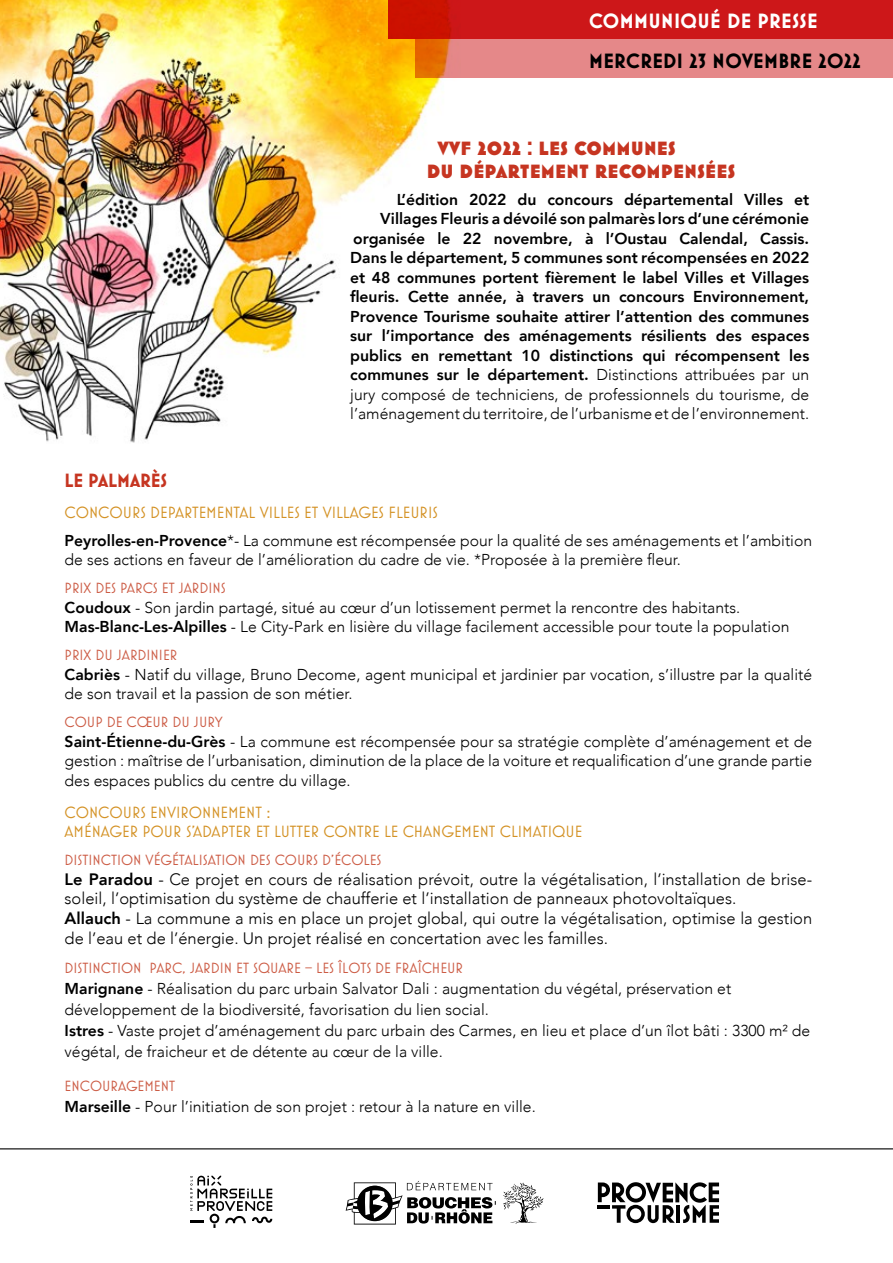
<style>
.page{position:relative;width:893px;height:1263px;background:#fff}
.page>*{position:absolute;margin:0;border:0;box-sizing:border-box;transform-origin:0 0}
.t1{font:700 21px "Mostra Nuova";letter-spacing:.02em;color:#000}
.t2{font:700 21px "Mostra Nuova";letter-spacing:.02em;color:#fff}
.t3{font:800 19.5px/23.4px "Mostra Nuova";letter-spacing:.04em;color:#c63521}
.t4{font:700 19.5px "Mostra Nuova";color:#c63521}
.t5{font:300 16.5px/19.5px "Avenir";color:#000}
.t6{font:16.5px/19.5px "Mostra Nuova";color:#d49225}
.t7{font:300 15.75px/19.5px "Avenir";color:#000}
.t8{font:800 15.75px/19.5px "Avenir";color:#000;text-align:right}
.t9{font:15px "Mostra Nuova";color:#cc5c45}
.s1{font-weight:300}
.s2{font-weight:800}
</style>
<div class="page">
<div style="left:388px;top:0;width:505px;height:39px;background:#cd1719"></div>
<div style="left:415px;top:39px;width:478px;height:39px;background:#e58889"></div>
<hr style="left:0;top:1148px;width:893px;height:1px;background:#000">
<svg style="left:598px;top:1182px;width:121px;height:41px"></svg>
<svg style="left:346px;top:1181px;width:150px;height:43px"></svg>
<svg style="left:503px;top:1182px;width:41px;height:41px"></svg>
<svg style="left:190px;top:1176px;width:82px;height:52px"></svg>
<img style="left:0;top:0;width:451px;height:443px">
<h1 class="t2" style="left:589px;top:9px;width:230px">COMMUNIQUÉ DE PRESSE</h1>
<h1 class="t1" style="left:589px;top:48px;width:273px">MERCREDI 23 NOVEMBRE 2022</h1>
<p class="t3" style="left:427px;top:136px;width:310px;text-indent:10px">VVF 2022 : LES COMMUNES<br>DU DÉPARTEMENT RECOMPENSÉES</p>
<p class="t8" style="left:350px;top:190px;width:461px">L’édition 2022 du concours départemental Villes et Villages Fleuris a dévoilé son palmarès lors d’une cérémonie organisée le 22 novembre, à l’Oustau Calendal, Cassis.<br>Dans le département, 5 communes sont récompensées en 2022 et 48 communes portent fièrement le label Villes et Villages fleuris. Cette année, à travers un concours Environnement, Provence Tourisme souhaite attirer l’attention des communes sur l’importance des aménagements résilients des espaces publics en remettant 10 distinctions qui récompensent les communes sur le département. <span class="s1">Distinctions attribuées par un jury composé de techniciens, de professionnels du tourisme, de l’aménagement du territoire, de l’urbanisme et de l’environnement.</span></p>
<p class="t4" style="left:65px;top:469px;width:104px">LE PALMARÈS</p>
<p class="t6" style="left:65px;top:502px;width:375px">CONCOURS DEPARTEMENTAL VILLES ET VILLAGES FLEURIS</p>
<p class="t7" style="left:65px;top:530px;width:749px"><span class="s2">Peyrolles-en-Provence</span>*- La commune est récompensée pour la qualité de ses aménagements et l’ambition de ses actions en faveur de l’amélioration du cadre de vie. *Proposée à la première fleur.</p>
<p class="t9" style="left:65px;top:579px;width:163px">PRIX DES PARCS ET JARDINS</p>
<p class="t7" style="left:65px;top:597px;width:726px"><span class="s2">Coudoux</span> - Son jardin partagé, situé au cœur d’un lotissement permet la rencontre des habitants.<br><span class="s2">Mas-Blanc-Les-Alpilles</span> - Le City-Park en lisière du village facilement accessible pour toute la population</p>
<p class="t9" style="left:65px;top:646px;width:114px">PRIX DU JARDINIER</p>
<p class="t7" style="left:65px;top:664px;width:749px"><span class="s2">Cabriès</span> - Natif du village, Bruno Decome, agent municipal et jardinier par vocation, s’illustre par la qualité de son travail et la passion de son métier.</p>
<p class="t9" style="left:65px;top:713px;width:160px">COUP DE CŒUR DU JURY</p>
<p class="t7" style="left:65px;top:731px;width:749px;text-align:justify"><span class="s2">Saint-Étienne-du-Grès</span> - La commune est récompensée pour sa stratégie complète d’aménagement et de gestion : maîtrise de l’urbanisation, diminution de la place de la voiture et requalification d’une grande partie des espaces publics du centre du village.</p>
<p class="t6" style="left:65px;top:802px;width:519px">CONCOURS ENVIRONNEMENT :<br>AMÉNAGER POUR S’ADAPTER ET LUTTER CONTRE LE CHANGEMENT CLIMATIQUE</p>
<p class="t9" style="left:65px;top:852px;width:318px">DISTINCTION VÉGÉTALISATION DES COURS D’ÉCOLES</p>
<p class="t5" style="left:65px;top:869px;width:749px"><span class="s2">Le Paradou</span> - Ce projet en cours de réalisation prévoit, outre la végétalisation, l’installation de brise&shy;soleil, l’optimisation du système de chaufferie et l’installation de panneaux photovoltaïques.<br><span class="s2">Allauch</span> - La commune a mis en place un projet global, qui outre la végétalisation, optimise la gestion de l’eau et de l’énergie. Un projet réalisé en concertation avec les familles.</p>
<p class="t9" style="left:65px;top:959px;width:400px">DISTINCTION PARC, JARDIN ET SQUARE – LES ÎLOTS DE FRAÎCHEUR</p>
<p class="t7" style="left:65px;top:978px;width:747px;line-height:21px"><span class="s2">Marignane</span> - Réalisation du parc urbain Salvator Dali : augmentation du végétal, préservation et développement de la biodiversité, favorisation du lien social.<br><span class="s2">Istres</span> - Vaste projet d’aménagement du parc urbain des Carmes, en lieu et place d’un îlot bâti : 3300 m² de végétal, de fraicheur et de détente au cœur de la ville.</p>
<p class="t9" style="left:65px;top:1077px;width:112px">ENCOURAGEMENT</p>
<p class="t7" style="left:65px;top:1096px;width:473px"><span class="s2">Marseille</span> - Pour l’initiation de son projet : retour à la nature en ville.</p>
</div>
